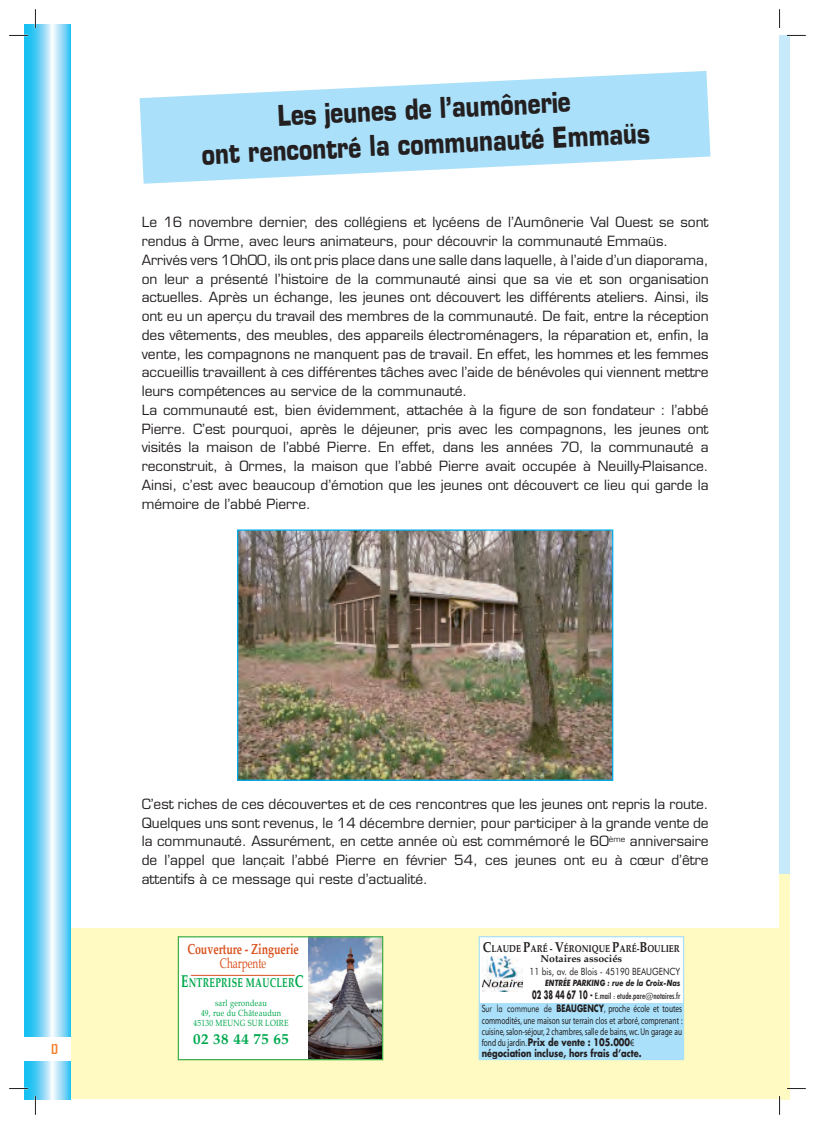
<style>
.page{position:relative;width:815px;height:1124px;background:#fff}
.page>*{position:absolute;margin:0;border:0;box-sizing:border-box;transform-origin:0 0}
.t1{font:700 27.88px/34.9px "Eurostile";color:#231f20;text-align:center;scale:.81 1}
.t2{font:700 15px "Palatino";letter-spacing:.03em;color:#00a84e}
.t3{font:700 15px "Cholla Sans";color:#f4802f}
.t4{font:700 14.5px "Palatino";color:#da511d;scale:.74 1}
.t5{font:13.75px/18.8px "Eurostile";color:#231f20}
.t6{font:13.62px "Palatino";color:#da511d;scale:.74 1}
.t7{font:700 12.75px "Palatino";letter-spacing:.03em;color:#00a84e;scale:.71 1}
.t8{font:700 10.12px/10.5px "Futura";color:#231f20;scale:.81 1}
.t9{font:10px/11.2px "Futura";color:#231f20;text-align:justify;scale:.74 1}
.t10{font:700 10px/10px "Palatino";color:#231f20;text-align:center;scale:.83 1}
.t11{font:10px "Futura BT";color:#231f20;scale:.83 1}
.t12{font:italic 700 8.75px/13.5px "Futura BT";color:#231f20;text-align:right;scale:.8 1}
.t13{font:8.75px/10px "Palatino";letter-spacing:.03em;color:#00a84e;text-align:center;scale:.85 1}
.s1{font-size:17px}
.s2{font-size:14.25px}
.s3{font-family:"Futura";font-style:normal;font-size:11.25px}
.s4{font-weight:500;font-style:normal;font-stretch:condensed}
.s5{font-family:"Futura BT"}
.s6{font-weight:700}
.s7{font-weight:400;font-size:10px}
.s8{font-family:"Myriad";font-weight:400}
</style>
<div class="page">
<svg style="left:25px;top:25px;width:46px;height:1073px;background:#7dd7f6"></svg>
<div style="left:25px;top:1036px;width:46px;height:23px;background:#fff"></div>
<div style="left:780px;top:35px;width:10px;height:838px;background:#c6eafa"></div>
<div style="left:71px;top:928px;width:709px;height:170px;background:#fffac1"></div>
<div style="left:780px;top:873px;width:10px;height:225px;background:#fffac1"></div>
<svg style="left:178px;top:936px;width:205px;height:124px;background:#d0d3d4"></svg>
<svg style="left:479px;top:936px;width:205px;height:123px;background:#d4eefa"></svg>
<img style="left:237px;top:529px;width:376px;height:251px">
<svg style="left:140px;top:71px;width:570px;height:113px;fill:#aae0f9"></svg>
<svg style="left:9px;top:35px;width:19px;height:1px"></svg>
<svg style="left:787px;top:35px;width:19px;height:1px"></svg>
<svg style="left:9px;top:1087px;width:19px;height:2px"></svg>
<svg style="left:787px;top:1087px;width:19px;height:2px"></svg>
<svg style="left:35px;top:9px;width:1px;height:19px"></svg>
<svg style="left:35px;top:1095px;width:1px;height:19px"></svg>
<svg style="left:779px;top:9px;width:1px;height:19px"></svg>
<svg style="left:779px;top:1096px;width:1px;height:18px"></svg>
<h1 class="t1" style="left:199px;top:106px;width:555px;rotate:-3deg">Les jeunes de l’aumônerie<br>ont rencontré la communauté Emmaüs</h1>
<p class="t5" style="left:142px;top:214px;width:568px">Le 16 novembre dernier, des collégiens et lycéens de l’Aumônerie Val Ouest se sont rendus à Orme, avec leurs animateurs, pour découvrir la communauté Emmaüs.<br>Arrivés vers 10h00, ils ont pris place dans une salle dans laquelle, à l’aide d’un diaporama, on leur a présenté l’histoire de la communauté ainsi que sa vie et son organisation actuelles. Après un échange, les jeunes ont découvert les différents ateliers. Ainsi, ils ont eu un aperçu du travail des membres de la communauté. De fait, entre la réception des vêtements, des meubles, des appareils électroménagers, la réparation et, enfin, la vente, les compagnons ne manquent pas de travail. En effet, les hommes et les femmes accueillis travaillent à ces différentes tâches avec l’aide de bénévoles qui viennent mettre leurs compétences au service de la communauté.<br>La communauté est, bien évidemment, attachée à la figure de son fondateur : l’abbé Pierre. C’est pourquoi, après le déjeuner, pris avec les compagnons, les jeunes ont visités la maison de l’abbé Pierre. En effet, dans les années 70, la communauté a reconstruit, à Ormes, la maison que l’abbé Pierre avait occupée à Neuilly-Plaisance.<br>Ainsi, c’est avec beaucoup d’émotion que les jeunes ont découvert ce lieu qui garde la mémoire de l’abbé Pierre.</p>
<p class="t3" style="left:51px;top:1043px;width:9px">D</p>
<p class="t5" style="left:142px;top:795px;width:568px;text-align:justify">C’est riches de ces découvertes et de ces rencontres que les jeunes ont repris la route.<br>Quelques uns sont revenus, le 14 décembre dernier, pour participer à la grande vente de la communauté. Assurément, en cette année où est commémoré le 60<sup>ème</sup> anniversaire de l’appel que lançait l’abbé Pierre en février 54, ces jeunes ont eu à cœur d’être attentifs à ce message qui reste d’actualité.</p>
<p class="t4" style="left:187px;top:941px;width:152px">Couverture - Zinguerie</p>
<p class="t6" style="left:220px;top:956px;width:64px">Charpente</p>
<p class="t7" style="left:181px;top:976px;width:174px"><span class="s1">E</span>NTREPRISE MAUCLER<span class="s1">C</span></p>
<p class="t13" style="left:194px;top:998px;width:113px">sarl gerondeau<br>49, rue du Châteaudun<br>45130 MEUNG SUR LOIRE</p>
<p class="t2" style="left:193px;top:1031px;width:97px">02 38 44 75 65</p>
<p class="t10" style="left:483px;top:943px;width:239px"><span class="s2">C</span>LAUDE <span class="s2">P</span>ARÉ - <span class="s2">V</span>ÉRONIQUE <span class="s2">P</span>ARÉ-<span class="s2">B</span>OULIER<br>Notaires associés</p>
<p class="t11" style="left:530px;top:966px;width:183px">11 bis, av. de Blois - 45190 BEAUGENCY</p>
<p class="t12" style="left:532px;top:975px;width:187px">ENTRÉE PARKING : rue de la Croix-Nas<br><span class="s3">02 38 44 67 10 -</span> <span class="s4">E.mail : etude.pare@notaires.fr</span></p>
<p class="t9" style="left:482px;top:1003px;width:273px"><span class="s5">Sur la commune de</span> <span class="s6">BEAUGENCY</span>, proche école et toutes commodités, une maison sur terrain clos et arboré, comprenant : cuisine, salon-séjour, 2 chambres, salle de bains, wc. Un garage au</p>
<p class="t8" style="left:482px;top:1037px;width:199px"><span class="s7">fond du jardin.</span> Prix de vente : 105.000<span class="s8">€ </span>négociation incluse, hors frais d’acte.</p>
</div>
